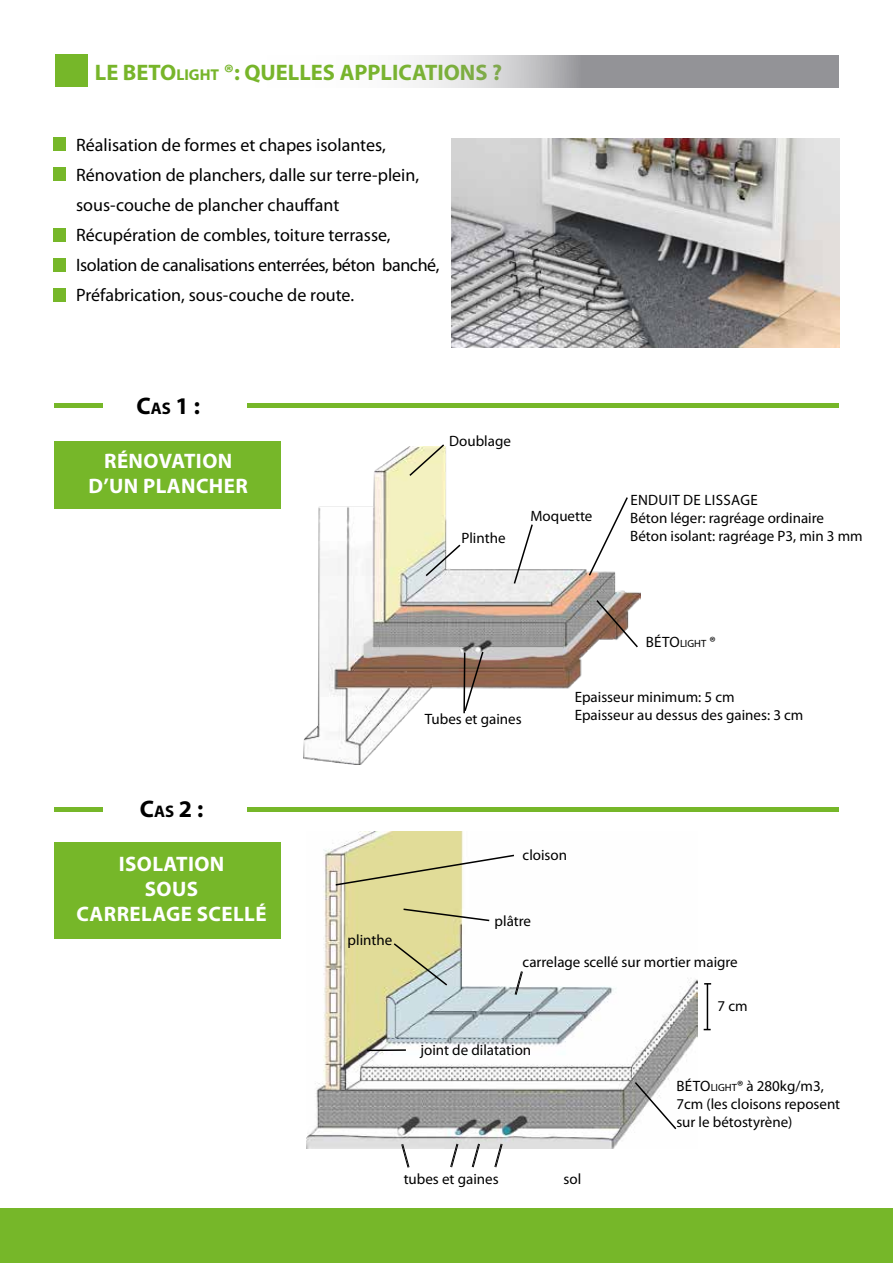
<style>
.page{position:relative;width:893px;height:1263px;background:#fff}
.page>*{position:absolute;margin:0;border:0;box-sizing:border-box;transform-origin:0 0}
.t1{font:700 24px "Myriad Pro";color:#000}
.t2{font:700 22.5px "Myriad Pro";color:#77b52a}
.t3{font:700 21px/25.2px "Myriad Pro";letter-spacing:.02em;color:#fff;text-align:center}
.t4{font:18px/30px "Myriad Pro";color:#000}
.t5{font:15px/18px "Myriad Pro";color:#000}
.t6{font:10.5px "Myriad Pro";color:#000}
.s1{font-size:15.75px}
.s2{font-size:16.8px}
.s3{font-size:15px}
.s4{font-size:10.5px}
.s5{font-style:inherit}
</style>
<div class="page">
<div style="left:56px;top:54px;width:32px;height:32px;background:#76b729"></div>
<div style="left:54px;top:138px;width:12px;height:13px;background:#76b729"></div>
<div style="left:54px;top:168px;width:12px;height:13px;background:#76b729"></div>
<div style="left:54px;top:228px;width:12px;height:13px;background:#76b729"></div>
<div style="left:54px;top:258px;width:12px;height:13px;background:#76b729"></div>
<div style="left:54px;top:289px;width:12px;height:13px;background:#76b729"></div>
<svg style="left:55px;top:55px;width:784px;height:33px"></svg>
<img style="left:304px;top:447px;width:336px;height:318px">
<img style="left:307px;top:831px;width:390px;height:318px">
<div style="left:54px;top:441px;width:227px;height:68px;background:#76b729"></div>
<div style="left:54px;top:842px;width:227px;height:97px;background:#76b729"></div>
<svg style="left:401px;top:1143px;width:9px;height:25px"></svg>
<svg style="left:450px;top:1143px;width:9px;height:25px"></svg>
<svg style="left:472px;top:1143px;width:8px;height:25px"></svg>
<svg style="left:494px;top:1143px;width:9px;height:25px"></svg>
<svg style="left:514px;top:971px;width:9px;height:24px"></svg>
<svg style="left:408px;top:444px;width:38px;height:33px"></svg>
<svg style="left:392px;top:942px;width:57px;height:45px;background:#cdcea1"></svg>
<svg style="left:424px;top:543px;width:38px;height:35px"></svg>
<svg style="left:402px;top:907px;width:89px;height:15px"></svg>
<svg style="left:334px;top:854px;width:182px;height:32px"></svg>
<svg style="left:513px;top:523px;width:21px;height:62px"></svg>
<svg style="left:463px;top:650px;width:22px;height:65px"></svg>
<svg style="left:595px;top:598px;width:44px;height:51px"></svg>
<svg style="left:587px;top:496px;width:42px;height:81px"></svg>
<img style="left:452px;top:139px;width:387px;height:209px">
<svg style="left:633px;top:1080px;width:45px;height:51px"></svg>
<hr style="left:367px;top:1049px;width:39px;height:2px;background:#000">
<hr style="left:707px;top:984px;width:1px;height:45px;background:#000">
<div style="left:0;top:1209px;width:893px;height:54px;background:#76b729"></div>
<hr style="left:247px;top:403px;width:592px;height:4px;background:#76b729">
<hr style="left:54px;top:403px;width:49px;height:4px;background:#76b729">
<div style="left:247px;top:807px;width:592px;height:5px;background:#76b729"></div>
<div style="left:54px;top:807px;width:49px;height:5px;background:#76b729"></div>
<h2 class="t2" style="left:95px;top:58px;width:409px">LE BETO<span class="s1">LIGHT</span> ®: QUELLES APPLICATIONS ?</h2>
<p class="t4" style="left:76px;top:129px;width:365px">Réalisation de formes et chapes isolantes, Rénovation de planchers, dalle sur terre-plein, sous-couche de plancher chauffant Récupération de combles, toiture terrasse, Isolation de canalisations enterrées, béton banché, Préfabrication, sous-couche de route.</p>
<h1 class="t1" style="left:136px;top:390px;width:65px">C<span class="s2">AS</span> 1 :</h1>
<h3 class="t3" style="left:89px;top:447px;width:161px">RÉNOVATION<br>D’UN PLANCHER</h3>
<p class="t5" style="left:449px;top:432px;width:63px">Doublage</p>
<p class="t5" style="left:461px;top:529px;width:46px">Plinthe</p>
<p class="t5" style="left:530px;top:507px;width:63px">Moquette</p>
<p class="t5" style="left:630px;top:491px;width:234px">ENDUIT DE LISSAGE<br>Béton léger: ragréage ordinaire<br>Béton isolant: ragréage P3, min 3 mm</p>
<p class="t6" style="left:646px;top:637px;width:71px"><span class="s3">BÉTO</span>light <span class="s3">®</span></p>
<p class="t5" style="left:575px;top:688px;width:161px">Epaisseur minimum: 5 cm</p>
<h1 class="t1" style="left:140px;top:793px;width:65px">C<span class="s2">AS</span> 2 :</h1>
<h3 class="t3" style="left:76px;top:850px;width:192px">ISOLATION<br>SOUS<br>CARRELAGE SCELLÉ</h3>
<p class="t5" style="left:425px;top:710px;width:98px">Tubes et gaines</p>
<p class="t5" style="left:575px;top:706px;width:230px">Epaisseur au dessus des gaines: 3 cm</p>
<p class="t5" style="left:523px;top:846px;width:46px">cloison</p>
<p class="t5" style="left:348px;top:931px;width:46px">plinthe</p>
<p class="t5" style="left:495px;top:912px;width:38px">plâtre</p>
<p class="t5" style="left:523px;top:953px;width:217px">carrelage scellé sur mortier maigre</p>
<p class="t5" style="left:420px;top:1041px;width:112px">joint de dilatation</p>
<p class="t5" style="left:717px;top:997px;width:32px">7 cm</p>
<p class="t5" style="left:676px;top:1076px;width:165px">BÉTO<span class="s4">light</span><span class="s5">®</span> à 280kg/m3,<br>7cm (les cloisons reposent sur le bétostyrène)</p>
<p class="t5" style="left:404px;top:1169px;width:96px">tubes et gaines</p>
<p class="t5" style="left:564px;top:1169px;width:19px">sol</p>
</div>
